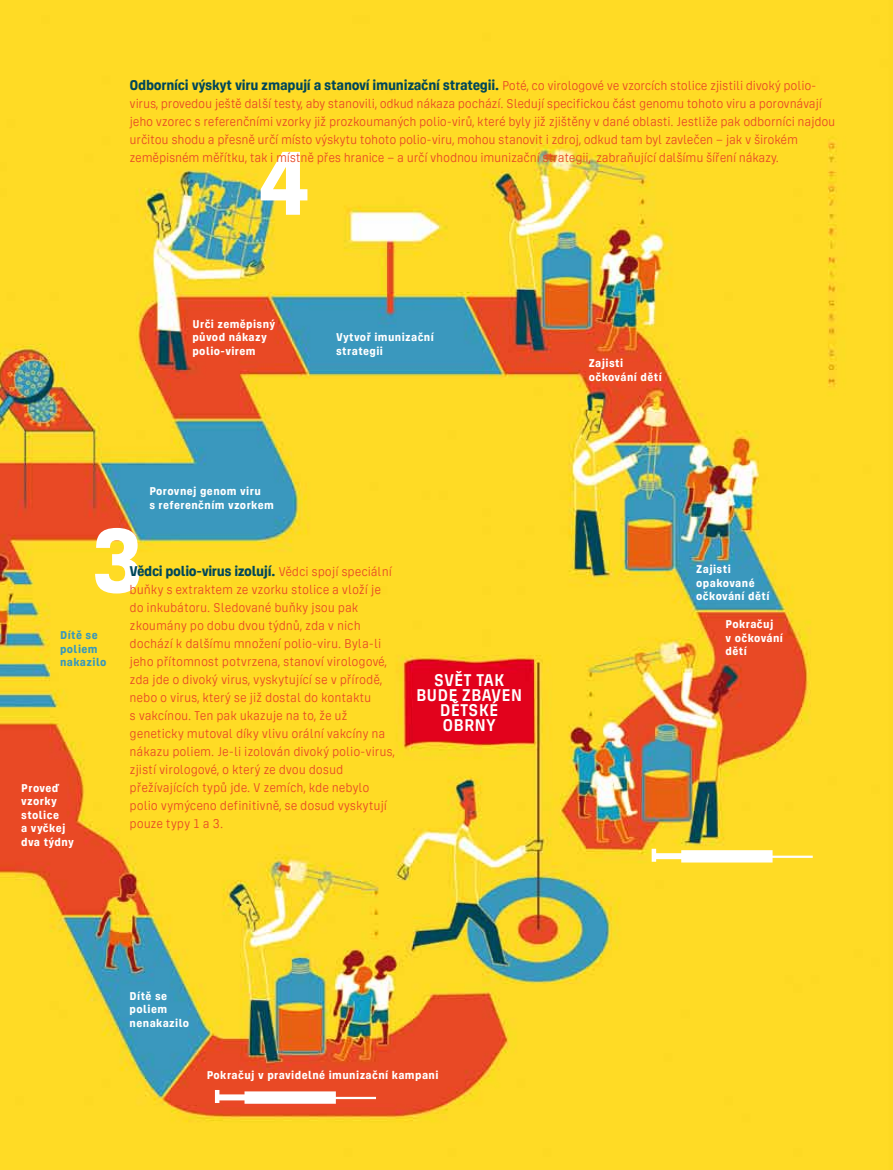
<style>
.page{position:relative;width:893px;height:1170px;background:#fff}
.page>*{position:absolute;margin:0;border:0;box-sizing:border-box;transform-origin:0 0}
.t1{font:700 96px "Unio";color:#fff;scale:.95 1}
.t2{font:600 18px/15px "Unio";color:#fff;text-align:center;scale:.95 1}
.t3{font:700 15px "Unio";letter-spacing:-.02em;color:#00475a;scale:.95 1}
.t4{font:13.5px/18px "Unio";letter-spacing:-.02em;color:#e74925;scale:.95 1}
.t5{font:700 12px/13.5px "Unio";letter-spacing:.035em;color:#fff;scale:.95 1}
.t6{font:700 12px/13.5px "Unio";letter-spacing:.035em;color:#3998bb;scale:.95 1}
.s1{font-weight:400;font-size:13.5px;color:#e74925}
</style>
<div class="page">
<img style="left:0;top:0;width:893px;height:1169px">
<div style="left:219px;top:1094px;width:116px;height:6px;background:#fff"></div>
<div style="left:244px;top:1091px;width:92px;height:12px;border:4px solid #fff"></div>
<hr style="left:238px;top:1096px;width:138px;height:2px;background:#fff">
<hr style="left:215px;top:1089px;width:4px;height:13px;background:#fff">
<div style="left:655px;top:853px;width:117px;height:6px;background:#fff"></div>
<div style="left:681px;top:850px;width:92px;height:12px;border:4px solid #fff"></div>
<hr style="left:674px;top:855px;width:139px;height:2px;background:#fff">
<hr style="left:652px;top:848px;width:4px;height:13px;background:#fff">
<p class="t3" style="left:130px;top:77px;width:722px">Odborníci výskyt viru zmapují a stanoví imunizační strategii. <span class="s1">Poté, co virologové ve vzorcích stolice zjistili divoký polio-</span></p>
<p class="t4" style="left:130px;top:94px;width:744px">virus, provedou ještě další testy, aby stanovili, odkud nákaza pochází. S ledují specifickou část genomu tohoto viru a porovnávají jeho vzorec s referenčními vzorky již prozkoumaných polio-virů, které byly již zjištěny v dané oblasti. Jestliže pak odborníci najdou určitou shodu a přesně určí místo výskytu tohoto polio-viru, mohou stanovit i zdroj, odkud tam byl zavlečen – jak v širokém zeměpisném měřítku, tak i místně přes hranice – a určí vhodnou imunizační strategii, zabraňující dalšímu šíření nákazy.</p>
<h1 class="t1" style="left:255px;top:130px;width:64px">4</h1>
<p class="t5" style="left:192px;top:317px;width:89px">Urči zeměpisný původ nákazy polio-virem</p>
<p class="t5" style="left:149px;top:484px;width:133px">Porovnej genom viru<br>s referenčním vzorkem</p>
<p class="t5" style="left:336px;top:330px;width:104px">Vytvoř imunizační strategii</p>
<h1 class="t1" style="left:89px;top:507px;width:61px">3</h1>
<p class="t3" style="left:130px;top:563px;width:278px">Vědci polio-virus izolují. <span class="s1">Vědci spojí speciální</span></p>
<p class="t4" style="left:130px;top:580px;width:281px">buňky s extraktem ze vzorku stolice a vloží je do inkubátoru. Sledované buňky jsou pak zkoumány po dobu dvou týdnů, zda v nich dochází k dalšímu množení polio-viru. Byla-li jeho přítomnost potvrzena, stanoví virologové, zda jde o divoký virus, vyskytující se v přírodě, nebo o virus, který se již dostal do kontaktu<br>s vakcínou. Ten pak ukazuje na to, že už geneticky mutoval díky vlivu orální vakcíny na nákazu poliem. Je-li izolován divoký polio-virus, zjistí virologové, o který ze dvou dosud přežívajících typů jde. V zemích, kde nebylo polio vymýceno definitivně, se dosud vyskytují pouze typy 1 a 3.</p>
<p class="t6" style="left:60px;top:628px;width:50px">Dítě se poliem nakazilo</p>
<p class="t5" style="left:21px;top:781px;width:57px">Proveď vzorky stolice<br>a vyčkej dva týdny</p>
<h2 class="t2" style="left:416px;top:671px;width:113px">SVĚT TAK<br>BUDE ZBAVEN<br>DĚTSKÉ<br>OBRNY</h2>
<p class="t5" style="left:130px;top:988px;width:64px">Dítě se poliem nenakazilo</p>
<p class="t5" style="left:207px;top:1068px;width:245px">Pokračuj v pravidelné imunizační kampani</p>
<p class="t5" style="left:589px;top:356px;width:79px">Zajisti očkování dětí</p>
<p class="t5" style="left:696px;top:562px;width:79px">Zajisti opakované očkování dětí</p>
<p class="t5" style="left:725px;top:617px;width:62px">Pokračuj<br>v očkování dětí</p>
</div>
